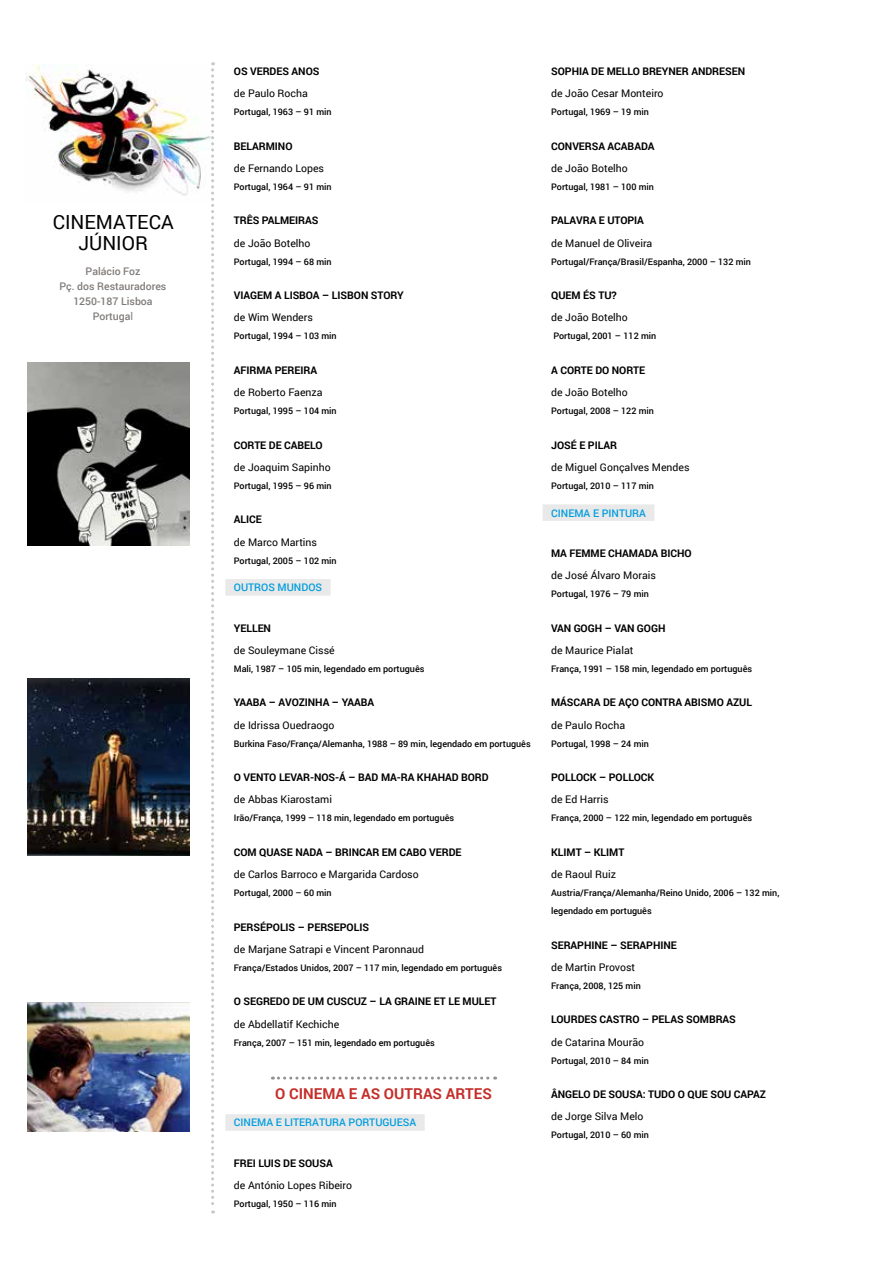
<style>
.page{position:relative;width:893px;height:1263px;background:#fff}
.page>*{position:absolute;margin:0;border:0;box-sizing:border-box;transform-origin:0 0}
.t1{font:19.5px/21px "Roboto";color:#000;text-align:center}
.t2{font:700 15px "Roboto";color:#c42f2a}
.t3{font:700 10.5px "Roboto";letter-spacing:-.005em;color:#000}
.t4{font:10.5px "Roboto";color:#000}
.t5{font:500 10.5px "Roboto";color:#009dde}
.t6{font:500 10.5px/15px "Roboto";color:#807c7a;text-align:center}
.t7{font:500 9px/18px "Roboto";color:#000}
.s1{font-weight:400}
</style>
<div class="page">
<img style="left:26px;top:64px;width:185px;height:132px">
<svg style="left:211px;top:62px;width:3px;height:1151px"></svg>
<div style="left:225px;top:579px;width:106px;height:17px;background:#e9e9e9"></div>
<svg style="left:272px;top:1076px;width:224px;height:3px"></svg>
<div style="left:225px;top:1114px;width:200px;height:17px;background:#e9e9e9"></div>
<div style="left:543px;top:504px;width:111px;height:17px;background:#e9e9e9"></div>
<img style="left:27px;top:362px;width:163px;height:183px">
<img style="left:27px;top:679px;width:163px;height:176px">
<img style="left:27px;top:1002px;width:163px;height:129px">
<h1 class="t1" style="left:53px;top:211px;width:122px">CINEMATECA<br>JÚNIOR</h1>
<p class="t6" style="left:60px;top:263px;width:108px">Palácio Foz<br>Pç. dos Restauradores<br>1250-187 Lisboa<br>Portuga<span class="s1">l</span></p>
<p class="t3" style="left:234px;top:64px;width:87px">OS VERDES ANOS</p>
<p class="t4" style="left:234px;top:86px;width:76px">de Paulo Rocha</p>
<p class="t7" style="left:234px;top:102px;width:99px">Portugal, 1963 – 91 min</p>
<p class="t3" style="left:234px;top:138px;width:60px">BELARMINO</p>
<p class="t4" style="left:234px;top:161px;width:92px">de Fernando Lopes</p>
<p class="t7" style="left:234px;top:177px;width:99px">Portugal, 1964 – 91 min</p>
<p class="t3" style="left:234px;top:213px;width:86px">TRÊS PALMEIRAS</p>
<p class="t4" style="left:234px;top:235px;width:78px">de João Botelho</p>
<p class="t7" style="left:234px;top:252px;width:99px">Portugal, 1994 – 68 min</p>
<p class="t3" style="left:234px;top:288px;width:171px">VIAGEM A LISBOA – LISBON STORY</p>
<p class="t4" style="left:234px;top:310px;width:81px">de Wim Wenders</p>
<p class="t7" style="left:234px;top:327px;width:104px">Portugal, 1994 – 103 min</p>
<p class="t3" style="left:234px;top:363px;width:85px">AFIRMA PEREIRA</p>
<p class="t4" style="left:234px;top:385px;width:90px">de Roberto Faenza</p>
<p class="t7" style="left:234px;top:401px;width:104px">Portugal, 1995 – 104 min</p>
<p class="t3" style="left:234px;top:437px;width:90px">CORTE DE CABELO</p>
<p class="t4" style="left:234px;top:460px;width:98px">de Joaquim Sapinho</p>
<p class="t7" style="left:234px;top:476px;width:99px">Portugal, 1995 – 96 min</p>
<p class="t3" style="left:234px;top:512px;width:30px">ALICE</p>
<p class="t4" style="left:234px;top:534px;width:85px">de Marco Martins</p>
<p class="t7" style="left:234px;top:551px;width:104px">Portugal, 2005 – 102 min</p>
<p class="t5" style="left:234px;top:580px;width:90px">OUTROS MUNDOS</p>
<p class="t3" style="left:234px;top:620px;width:39px">YELLEN</p>
<p class="t4" style="left:234px;top:643px;width:102px">de Souleymane Cissé</p>
<p class="t7" style="left:234px;top:659px;width:192px">Mali, 1987 – 105 min, legendado em português</p>
<p class="t3" style="left:234px;top:695px;width:142px">YAABA – AVOZINHA – YAABA</p>
<p class="t4" style="left:234px;top:717px;width:102px">de Idrissa Ouedraogo</p>
<p class="t7" style="left:234px;top:734px;width:298px">Burkina Faso/França/Alemanha, 1988 – 89 min, legendado em português</p>
<p class="t3" style="left:234px;top:770px;width:256px">O VENTO LEVAR-NOS-Á – BAD MA-RA KHAHAD BORD</p>
<p class="t4" style="left:234px;top:792px;width:100px">de Abbas Kiarostami</p>
<p class="t7" style="left:234px;top:809px;width:222px">Irão/França, 1999 – 118 min, legendado em português</p>
<p class="t3" style="left:234px;top:845px;width:229px">COM QUASE NADA – BRINCAR EM CABO VERDE</p>
<p class="t4" style="left:234px;top:867px;width:186px">de Carlos Barroco e Margarida Cardoso</p>
<p class="t7" style="left:234px;top:884px;width:99px">Portugal, 2000 – 60 min</p>
<p class="t3" style="left:234px;top:919px;width:137px">PERSÉPOLIS – PERSEPOLIS</p>
<p class="t4" style="left:234px;top:942px;width:192px">de Marjane Satrapi e Vincent Paronnaud</p>
<p class="t7" style="left:234px;top:958px;width:270px">França/Estados Unidos, 2007 – 117 min, legendado em português</p>
<p class="t3" style="left:234px;top:994px;width:264px">O SEGREDO DE UM CUSCUZ – LA GRAINE ET LE MULET</p>
<p class="t4" style="left:234px;top:1016px;width:107px">de Abdellatif Kechiche</p>
<p class="t7" style="left:234px;top:1033px;width:202px">França, 2007 – 151 min, legendado em português</p>
<h2 class="t2" style="left:275px;top:1083px;width:218px">O CINEMA E AS OUTRAS ARTES</h2>
<p class="t5" style="left:234px;top:1115px;width:184px">CINEMA E LITERATURA PORTUGUESA</p>
<p class="t3" style="left:234px;top:1155px;width:100px">FREI LUIS DE SOUSA</p>
<p class="t4" style="left:234px;top:1178px;width:120px">de António Lopes Ribeiro</p>
<p class="t7" style="left:234px;top:1194px;width:104px">Portugal, 1950 – 116 min</p>
<p class="t3" style="left:551px;top:64px;width:195px">SOPHIA DE MELLO BREYNER ANDRESEN</p>
<p class="t4" style="left:551px;top:86px;width:114px">de João Cesar Monteiro</p>
<p class="t7" style="left:551px;top:102px;width:99px">Portugal, 1969 – 19 min</p>
<p class="t3" style="left:551px;top:138px;width:105px">CONVERSA ACABADA</p>
<p class="t4" style="left:551px;top:161px;width:78px">de João Botelho</p>
<p class="t7" style="left:551px;top:177px;width:104px">Portugal, 1981 – 100 min</p>
<p class="t3" style="left:551px;top:213px;width:94px">PALAVRA E UTOPIA</p>
<p class="t4" style="left:551px;top:235px;width:103px">de Manuel de Oliveira</p>
<p class="t7" style="left:551px;top:252px;width:201px">Portugal/França/Brasil/Espanha, 2000 – 132 min</p>
<p class="t3" style="left:551px;top:288px;width:67px">QUEM ÉS TU?</p>
<p class="t4" style="left:551px;top:310px;width:78px">de João Botelho</p>
<p class="t7" style="left:553px;top:327px;width:104px">Portugal, 2001 – 112 min</p>
<p class="t3" style="left:551px;top:363px;width:95px">A CORTE DO NORTE</p>
<p class="t4" style="left:551px;top:385px;width:78px">de João Botelho</p>
<p class="t7" style="left:551px;top:401px;width:104px">Portugal, 2008 – 122 min</p>
<p class="t3" style="left:551px;top:437px;width:67px">JOSÉ E PILAR</p>
<p class="t4" style="left:551px;top:460px;width:140px">de Miguel Gonçalves Mendes</p>
<p class="t7" style="left:551px;top:476px;width:104px">Portugal, 2010 – 117 min</p>
<p class="t5" style="left:551px;top:505px;width:96px">CINEMA E PINTURA</p>
<p class="t3" style="left:551px;top:546px;width:142px">MA FEMME CHAMADA BICHO</p>
<p class="t4" style="left:551px;top:568px;width:106px">de José Álvaro Morais</p>
<p class="t7" style="left:551px;top:585px;width:99px">Portugal, 1976 – 79 min</p>
<p class="t3" style="left:551px;top:620px;width:116px">VAN GOGH – VAN GOGH</p>
<p class="t4" style="left:551px;top:643px;width:84px">de Maurice Pialat</p>
<p class="t7" style="left:551px;top:659px;width:202px">França, 1991 – 158 min, legendado em português</p>
<p class="t3" style="left:551px;top:695px;width:202px">MáSCARA DE AÇO CONTRA ABISMO AZUL</p>
<p class="t4" style="left:551px;top:717px;width:76px">de Paulo Rocha</p>
<p class="t7" style="left:551px;top:734px;width:99px">Portugal, 1998 – 24 min</p>
<p class="t3" style="left:551px;top:770px;width:105px">POLLOCK – POLLOCK</p>
<p class="t4" style="left:551px;top:792px;width:59px">de Ed Harris</p>
<p class="t7" style="left:551px;top:809px;width:202px">França, 2000 – 122 min, legendado em português</p>
<p class="t3" style="left:551px;top:845px;width:75px">KLIMT – KLIMT</p>
<p class="t4" style="left:551px;top:867px;width:66px">de Raoul Ruiz</p>
<p class="t7" style="left:551px;top:884px;width:230px">Austria/França/Alemanha/Reino Unido, 2006 – 132 min, legendado em português</p>
<p class="t3" style="left:551px;top:937px;width:127px">SERAPHINE – SERAPHINE</p>
<p class="t4" style="left:551px;top:960px;width:86px">de Martin Provost</p>
<p class="t7" style="left:551px;top:976px;width:91px">França, 2008, 125 min</p>
<p class="t3" style="left:551px;top:1012px;width:186px">LOURDES CASTRO – PELAS SOMBRAS</p>
<p class="t4" style="left:551px;top:1034px;width:95px">de Catarina Mourão</p>
<p class="t7" style="left:551px;top:1051px;width:99px">Portugal, 2010 – 84 min</p>
<p class="t3" style="left:551px;top:1087px;width:216px">ÂNGELO DE SOUSA: TUDO O QUE SOU CAPAZ</p>
<p class="t4" style="left:551px;top:1109px;width:94px">de Jorge Silva Melo</p>
<p class="t7" style="left:551px;top:1126px;width:99px">Portugal, 2010 – 60 min</p>
</div>
